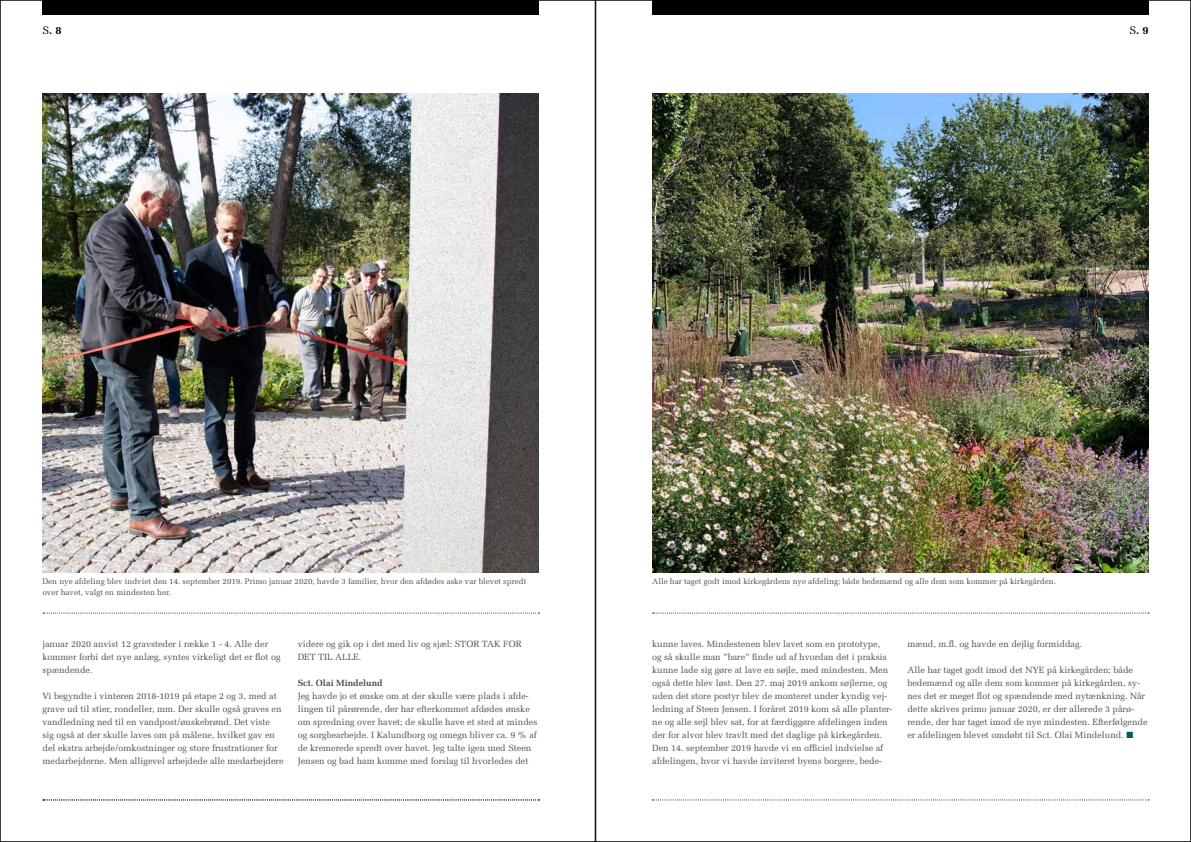
<style>
.page{position:relative;width:1191px;height:842px;background:#fff}
.page>*{position:absolute;margin:0;border:0;box-sizing:border-box;transform-origin:0 0}
.t1{font:700 11px "Melior";color:#000}
.t2{font:9px/13px "Melior";color:#4d4d4f}
.t3{font:700 9px "Melior";color:#4d4d4f}
.t4{font:8px/11px "Melior";color:#4d4d4f}
.s1{font-weight:400}
.s2{color:#005a69}
</style>
<div class="page">
<div style="left:43px;top:0;width:496px;height:14px;background:#000"></div>
<svg style="left:43px;top:799px;width:496px;height:1px"></svg>
<svg style="left:43px;top:612px;width:496px;height:1px"></svg>
<div style="left:652px;top:0;width:496px;height:14px;background:#000"></div>
<svg style="left:652px;top:799px;width:497px;height:1px"></svg>
<svg style="left:652px;top:612px;width:497px;height:1px"></svg>
<img style="left:43px;top:94px;width:496px;height:478px">
<img style="left:652px;top:94px;width:496px;height:479px">
<p class="t1" style="left:43px;top:23px;width:20px"><span class="s1">S</span>. 8</p>
<p class="t1" style="left:1129px;top:23px;width:20px"><span class="s1">S</span>. 9</p>
<p class="t4" style="left:43px;top:575px;width:485px">Den nye afdeling blev indviet den 14. september 2019. Primo januar 2020, havde 3 familier, hvor den afdødes aske var blevet spredt over havet, valgt en mindesten her.</p>
<p class="t4" style="left:652px;top:575px;width:405px">Alle har taget godt imod kirkegårdens nye afdeling; både bedemænd og alle dem som kommer på kirkegården.</p>
<p class="t2" style="left:43px;top:637px;width:240px">januar 2020 anvist 12 gravsteder i række 1 - 4. Alle der kommer forbi det nye anlæg, syntes virkeligt det er flot og spændende.</p>
<p class="t2" style="left:43px;top:689px;width:242px">Vi begyndte i vinteren 2018-1019 på etape 2 og 3, med at grave ud til stier, rondeller, mm. Der skulle også graves en vandledning ned til en vandpost/ønskebrønd. Det viste sig også at der skulle laves om på målene, hvilket gav en del ekstra arbejde/omkostninger og store frustrationer for medarbejderne. Men alligevel arbejdede alle medarbejdere</p>
<p class="t2" style="left:298px;top:637px;width:225px">videre og gik op i det med liv og sjæl: STOR TAK FOR<br>DET TIL ALLE.</p>
<p class="t3" style="left:298px;top:677px;width:86px">Sct. Olai Mindelund</p>
<p class="t2" style="left:298px;top:689px;width:241px">Jeg havde jo et ønske om at der skulle være plads i afde&shy;lingen til pårørende, der har efterkommet afdødes ønske om spredning over havet; de skulle have et sted at mindes og sorgbearbejde. I Kalundborg og omegn bliver ca. 9 % af de kremerede spredt over havet. Jeg talte igen med Steen Jensen og bad ham komme med forslag til hvorledes det</p>
<p class="t2" style="left:652px;top:637px;width:242px">kunne laves. Mindestenen blev lavet som en prototype,<br>og så skulle man ”bare” finde ud af hvordan det i praksis kunne lade sig gøre at lave en søjle, med mindesten. Men også dette blev løst. Den 27. maj 2019 ankom søjlerne, og uden det store postyr blev de monteret under kyndig vej&shy;ledning af Steen Jensen. I foråret 2019 kom så alle planter&shy;ne og alle sejl blev sat, for at færdiggøre afdelingen inden der for alvor blev travlt med det daglige på kirkegården.<br>Den 14. september 2019 havde vi en officiel indvielse af afdelingen, hvor vi havde inviteret byens borgere, bede-</p>
<p class="t2" style="left:907px;top:637px;width:176px">mænd, m.fl. og havde en dejlig formiddag.</p>
<p class="t2" style="left:907px;top:663px;width:241px">Alle har taget godt imod det NYE på kirkegården; både bedemænd og alle dem som kommer på kirkegården, sy&shy;nes det er meget flot og spændende med nytænkning. Når dette skrives primo januar 2020, er der allerede 3 pårø&shy;rende, der har taget imod de nye mindesten. Efterfølgende er afdelingen blevet omdøbt til Sct. Olai Mindelund. <span class="s2">■</span></p>
</div>
